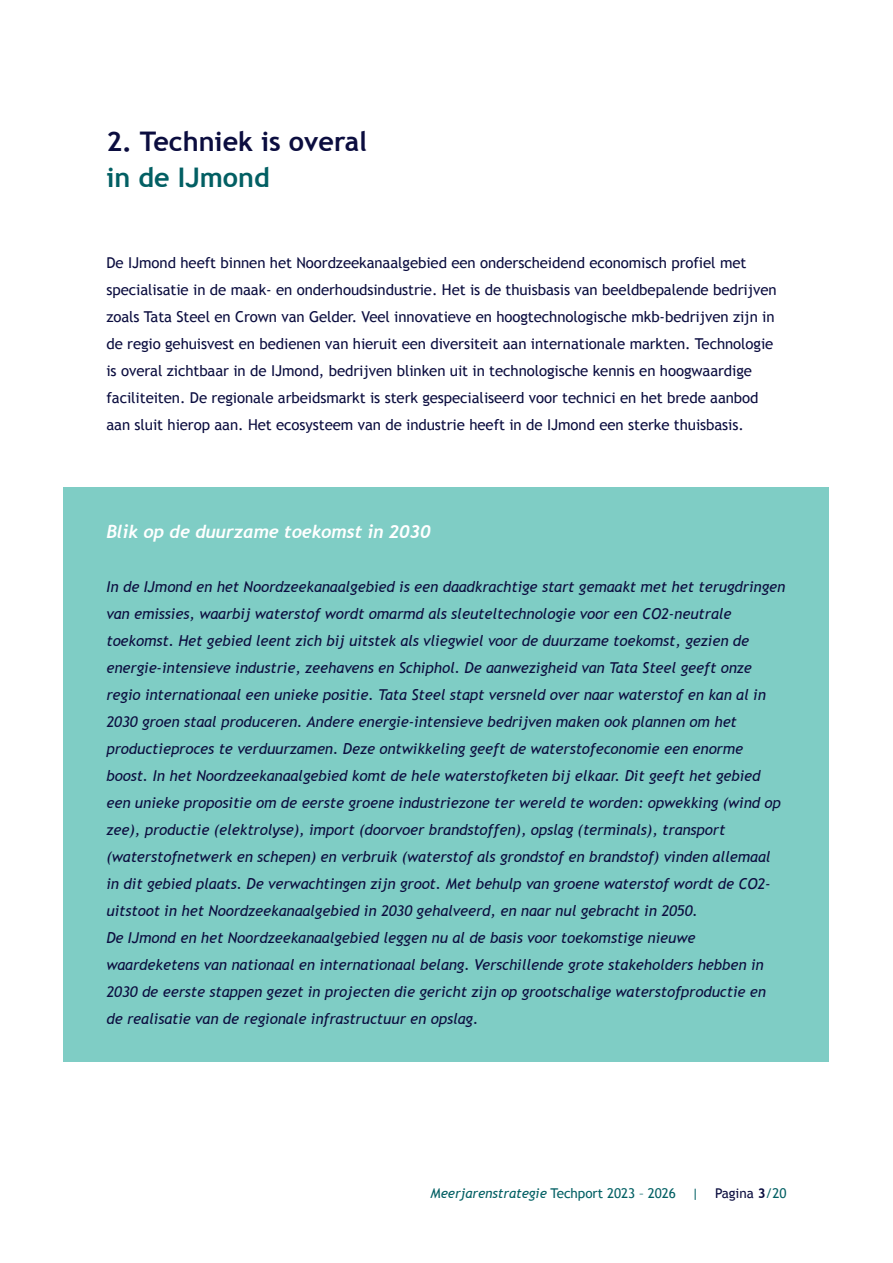
<style>
.page{position:relative;width:893px;height:1263px;background:#fff}
.page>*{position:absolute;margin:0;border:0;box-sizing:border-box;transform-origin:0 0}
.t1{font:700 27px "Trebuchet MS";color:#0b0d3f}
.t2{font:700 27px "Trebuchet MS";color:#025f63}
.t3{font:italic 700 18px "Trebuchet";letter-spacing:-.005em;color:#fff}
.t4{font:italic 15px/27px "Trebuchet MS";letter-spacing:-.005em;color:#0b0d3f}
.t5{font:15px/27px "Trebuchet MS";letter-spacing:-.005em;color:#0b0d3f}
.t6{font:13.5px "Trebuchet MS";letter-spacing:-.005em;color:#025f63}
.s1{font-style:italic}
.s2{color:#0b0d3f}
.s3{font-weight:700;color:#0b0d3f}
</style>
<div class="page">
<div style="left:64px;top:488px;width:765px;height:574px;background:#7fcdc5"></div>
<h1 class="t1" style="left:106px;top:124px;width:262px">2. Techniek is overal</h1>
<h1 class="t2" style="left:106px;top:160px;width:165px">in de IJmond</h1>
<p class="t5" style="left:106px;top:249px;width:672px">De IJmond heeft binnen het Noordzeekanaalgebied een onderscheidend economisch profiel met specialisatie in de maak- en onderhoudsindustrie. Het is de thuisbasis van beeldbepalende bedrijven zoals Tata Steel en Crown van Gelder. Veel innovatieve en hoogtechnologische mkb-bedrijven zijn in de regio gehuisvest en bedienen van hieruit een diversiteit aan internationale markten. Technologie is overal zichtbaar in de IJmond, bedrijven blinken uit in technologische kennis en hoogwaardige faciliteiten. De regionale arbeidsmarkt is sterk gespecialiseerd voor technici en het brede aanbod aan sluit hierop aan. Het ecosysteem van de industrie heeft in de IJmond een sterke thuisbasis.</p>
<p class="t3" style="left:106px;top:520px;width:326px">Blik op de duurzame toekomst in 2030</p>
<p class="t4" style="left:106px;top:573px;width:680px">In de IJmond en het Noordzeekanaalgebied is een daadkrachtige start gemaakt met het terugdringen van emissies, waarbij waterstof wordt omarmd als sleuteltechnologie voor een CO2-neutrale toekomst. Het gebied leent zich bij uitstek als vliegwiel voor de duurzame toekomst, gezien de energie-intensieve industrie, zeehavens en Schiphol. De aanwezigheid van Tata Steel geeft onze regio internationaal een unieke positie. Tata Steel stapt versneld over naar waterstof en kan al in 2030 groen staal produceren. Andere energie-intensieve bedrijven maken ook plannen om het productieproces te verduurzamen. Deze ontwikkeling geeft de waterstofeconomie een enorme boost. In het Noordzeekanaalgebied komt de hele waterstofketen bij elkaar. Dit geeft het gebied een unieke propositie om de eerste groene industriezone ter wereld te worden: opwekking (wind op zee), productie (elektrolyse), import (doorvoer brandstoffen), opslag (terminals), transport (waterstofnetwerk en schepen) en verbruik (waterstof als grondstof en brandstof) vinden allemaal in dit gebied plaats. De verwachtingen zijn groot. Met behulp van groene waterstof wordt de CO2- uitstoot in het Noordzeekanaalgebied in 2030 gehalveerd, en naar nul gebracht in 2050.<br>De IJmond en het Noordzeekanaalgebied leggen nu al de basis voor toekomstige nieuwe waardeketens van nationaal en internationaal belang. Verschillende grote stakeholders hebben in 2030 de eerste stappen gezet in projecten die gericht zijn op grootschalige waterstofproductie en de realisatie van de regionale infrastructuur en opslag.</p>
<p class="t6" style="left:430px;top:1185px;width:358px"><span class="s1">Meerjarenstrategie</span> Techport 2023 – 2026 | <span class="s2">Pagina</span> <span class="s3">3</span>/20</p>
</div>
